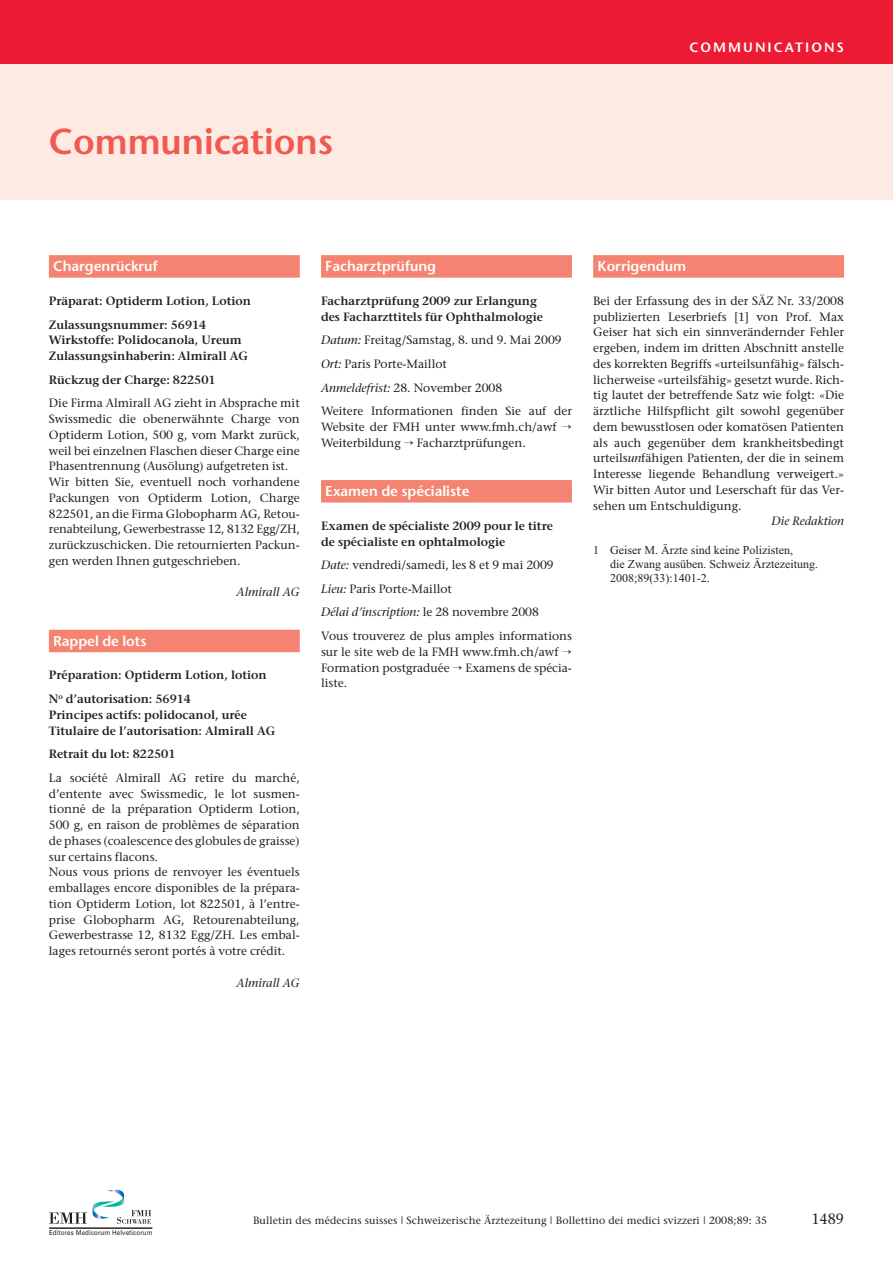
<style>
.page{position:relative;width:893px;height:1263px;background:#fff}
.page>*{position:absolute;margin:0;border:0;box-sizing:border-box;transform-origin:0 0}
.t1{font:600 36px "Stone Sans";color:#f05a50}
.t2{font:15px "Stone Serif";color:#231f20;scale:.95 1}
.t3{font:600 14.25px "Stone Sans";color:#fff}
.t4{font:600 13.5px "Stone Sans";letter-spacing:.15em;color:#fff}
.t5{font:12px/15.8px "Stone Serif";color:#231f20}
.t6{font:600 12px/15.8px "Stone Serif";color:#231f20}
.t7{font:12px/14.4px "Times";color:#231f20}
.t8{font:italic 12px "Stone Serif";color:#231f20}
.t9{font:10.5px "Stone Serif";letter-spacing:.01em;color:#231f20}
.t10{font:6.9px "Univers";letter-spacing:.015em;color:#231f20;scale:.9 1}
.s1{font-style:italic}
</style>
<div class="page">
<div style="left:0;top:60px;width:893px;height:140px;background:#fdeae3"></div>
<div style="left:0;top:0;width:893px;height:64px;background:#ed1a34"></div>
<svg style="left:49px;top:1189px;width:102px;height:35px"></svg>
<hr style="left:49px;top:1228px;width:103px;height:1px;background:#231f20">
<div style="left:49px;top:255px;width:251px;height:23px;background:#f48471"></div>
<div style="left:49px;top:630px;width:251px;height:22px;background:#f48471"></div>
<div style="left:321px;top:255px;width:251px;height:23px;background:#f48471"></div>
<div style="left:321px;top:480px;width:251px;height:22px;background:#f48471"></div>
<div style="left:593px;top:255px;width:251px;height:23px;background:#f48471"></div>
<h1 class="t1" style="left:49px;top:127px;width:286px">Communications</h1>
<p class="t4" style="left:689px;top:42px;width:156px">COMMUNICATIONS</p>
<p class="t3" style="left:53px;top:261px;width:106px">Chargenrückruf</p>
<p class="t6" style="left:49px;top:290px;width:204px;line-height:23.7px">Präparat: Optiderm Lotion, Lotion<br>Zulassungsnummer: 56914</p>
<p class="t6" style="left:49px;top:333px;width:201px">Wirkstoffe: Polidocanola, Ureum<br>Zulassungsinhaberin: Almirall AG</p>
<p class="t6" style="left:49px;top:373px;width:168px">Rückzug der Charge: 822501</p>
<p class="t5" style="left:49px;top:396px;width:252px">Die Firma Almirall AG zieht in Absprache mit Swissmedic die obenerwähnte Charge von Optiderm Lotion, 500 g, vom Markt zurück, weil bei einzelnen Flaschen dieser Charge eine Phasentrennung (Ausölung) aufgetreten ist.<br>Wir bitten Sie, eventuell noch vorhandene Packungen von Optiderm Lotion, Charge 822501, an die Firma Globopharm AG, Retou&shy;renabteilung, Gewerbestrasse 12, 8132 Egg/ZH, zurückzuschicken. Die retournierten Packun&shy;gen werden Ihnen gutgeschrieben.</p>
<p class="t8" style="left:236px;top:587px;width:65px">Almirall AG</p>
<p class="t3" style="left:53px;top:635px;width:95px">Rappel de lots</p>
<p class="t6" style="left:49px;top:665px;width:219px;line-height:23.5px">Préparation: Optiderm Lotion, lotion<br>N<sup>o</sup> d’autorisation: 56914</p>
<p class="t6" style="left:49px;top:708px;width:228px">Principes actifs: polidocanol, urée<br>Titulaire de l’autorisation: Almirall AG</p>
<p class="t6" style="left:49px;top:747px;width:128px">Retrait du lot: 822501</p>
<p class="t5" style="left:49px;top:771px;width:252px">La société Almirall AG retire du marché, d’entente avec Swissmedic, le lot susmen&shy;tionné de la préparation Optiderm Lotion, 500 g, en raison de problèmes de séparation de phases (coalescence des globules de graisse) sur certains flacons.<br>Nous vous prions de renvoyer les éventuels emballages encore disponibles de la prépara&shy;tion Optiderm Lotion, lot 822501, à l’entre&shy;prise Globopharm AG, Retourenabteilung, Gewerbestrasse 12, 8132 Egg/ZH. Les embal&shy;lages retournés seront portés à votre crédit.</p>
<p class="t8" style="left:236px;top:978px;width:65px">Almirall AG</p>
<p class="t3" style="left:325px;top:261px;width:112px">Facharztprüfung</p>
<p class="t6" style="left:321px;top:294px;width:224px">Facharztprüfung 2009 zur Erlangung des Facharzttitels für Ophthalmologie</p>
<p class="t5" style="left:321px;top:329px;width:252px;line-height:23.7px"><span class="s1">Datum:</span> Freitag/Samstag, 8. und 9. Mai 2009<br><span class="s1">Ort:</span> Paris Porte-Maillot<br><span class="s1">Anmeldefrist:</span> 28. November 2008<br>Weitere Informationen finden Sie auf der</p>
<p class="t5" style="left:321px;top:420px;width:252px">Website der FMH unter www.fmh.ch/awf →<br>Weiterbildung → Facharztprüfungen.</p>
<p class="t3" style="left:325px;top:486px;width:146px">Examen de spécialiste</p>
<p class="t6" style="left:321px;top:519px;width:233px">Examen de spécialiste 2009 pour le titre de spécialiste en ophtalmologie</p>
<p class="t5" style="left:321px;top:554px;width:252px;line-height:23.7px"><span class="s1">Date:</span> vendredi/samedi, les 8 et 9 mai 2009<br><span class="s1">Lieu:</span> Paris Porte-Maillot<br><span class="s1">Délai d’inscription:</span> le 28 novembre 2008<br>Vous trouverez de plus amples informations</p>
<p class="t5" style="left:321px;top:645px;width:252px;text-align:justify">sur le site web de la FMH www.fmh.ch/awf → Formation postgraduée → Examens de spécia&shy;liste.</p>
<p class="t3" style="left:597px;top:261px;width:90px">Korrigendum</p>
<p class="t5" style="left:593px;top:294px;width:252px;text-align:justify">Bei der Erfassung des in der SÄZ Nr. 33/2008 publizierten Leserbriefs [1] von Prof. Max Geiser hat sich ein sinnverändernder Fehler ergeben, indem im dritten Abschnitt anstelle des korrekten Begriffs «urteilsunfähig» fälsch&shy;licherweise «urteilsfähig» gesetzt wurde. Rich&shy;tig lautet der betreffende Satz wie folgt: «Die ärztliche Hilfspflicht gilt sowohl gegenüber dem bewusstlosen oder komatösen Patienten als auch gegenüber dem krankheitsbedingt urteils<span class="s1">un</span>fähigen Patienten, der die in seinem Interesse liegende Behandlung verweigert.» Wir bitten Autor und Leserschaft für das Ver&shy;sehen um Entschuldigung.</p>
<p class="t8" style="left:771px;top:516px;width:74px">Die Redaktion</p>
<p class="t7" style="left:610px;top:544px;width:209px;text-indent:-17px">1 Geiser M. Ärzte sind keine Polizisten,<br>die Zwang ausüben. Schweiz Ärztezeitung.<br>2008;89(33):1401-2.</p>
<p class="t10" style="left:49px;top:1229px;width:117px">Editores Medicorum Helveticorum</p>
<p class="t9" style="left:253px;top:1216px;width:516px">Bulletin des médecins suisses | Schweizerische Ärztezeitung | Bollettino dei medici svizzeri | 2008;89: 35</p>
<p class="t2" style="left:811px;top:1213px;width:36px">1489</p>
</div>
